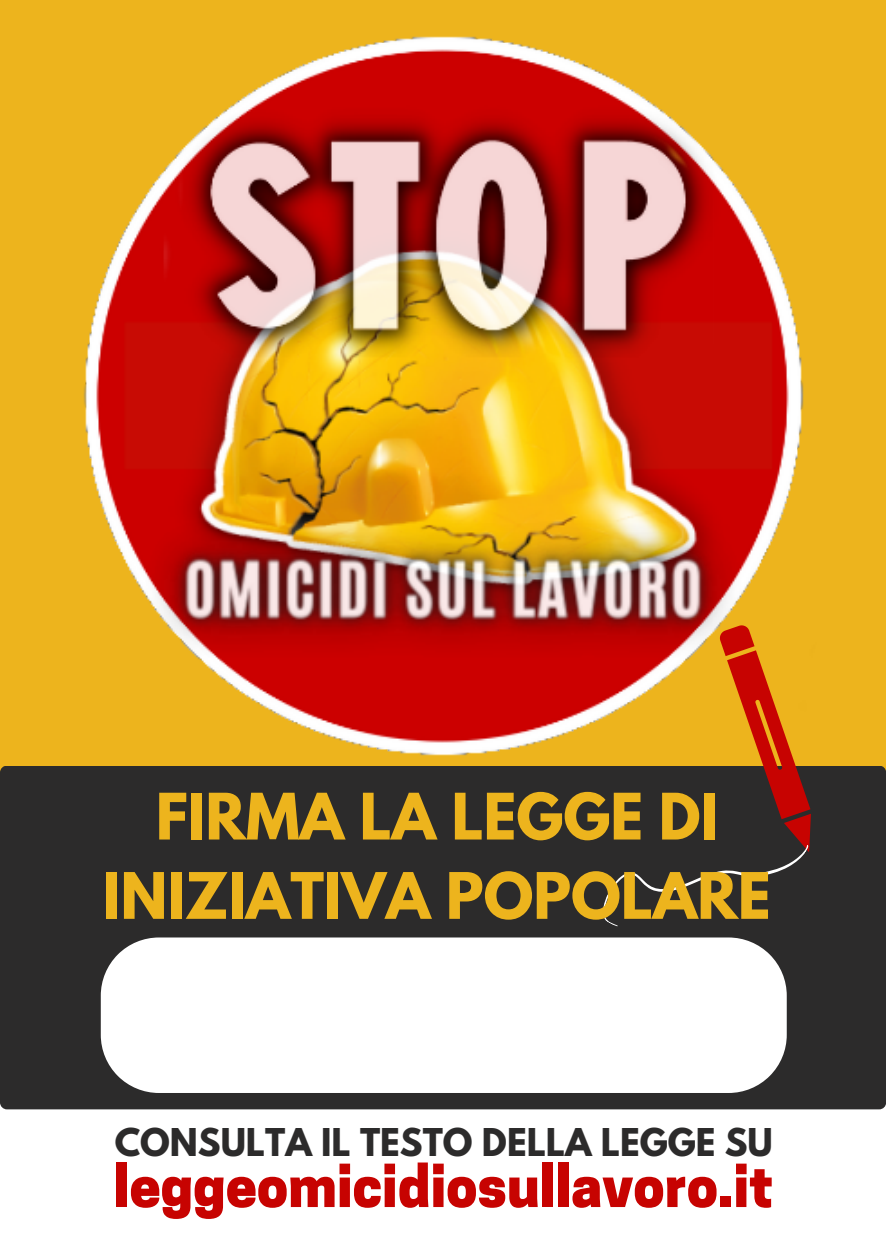
<style>
.page{position:relative;width:886px;height:1241px;background:#fff}
.page>*{position:absolute;margin:0;border:0;box-sizing:border-box;transform-origin:0 0}
.t1{font:700 56.69px/79.2px "League Spartan";color:#edb41d;text-align:center}
.t2{font:800 55.62px "Cooper Hewitt";color:#c70301}
.t3{font:700 33.94px "League Spartan";color:#2c2b2b}
</style>
<div class="page">
<div style="left:0;top:0;width:886px;height:992px;background:#edb41d"></div>
<img style="left:84px;top:36px;width:720px;height:720px">
<div style="left:0;top:765px;width:886px;height:344px;background:#2c2b2b;border-radius:7px"></div>
<svg style="left:675px;top:618px;width:188px;height:233px"></svg>
<svg style="left:603px;top:769px;width:206px;height:158px"></svg>
<div style="left:101px;top:937px;width:686px;height:155px;background:#fff"></div>
<p class="t1" style="left:103px;top:784px;width:669px">FIRMA LA LEGGE DI<br>INIZIATIVA POPOLARE</p>
<p class="t3" style="left:115px;top:1124px;width:660px">CONSULTA IL TESTO DELLA LEGGE SU</p>
<p class="t2" style="left:114px;top:1165px;width:661px">leggeomicidiosullavoro.it</p>
</div>
